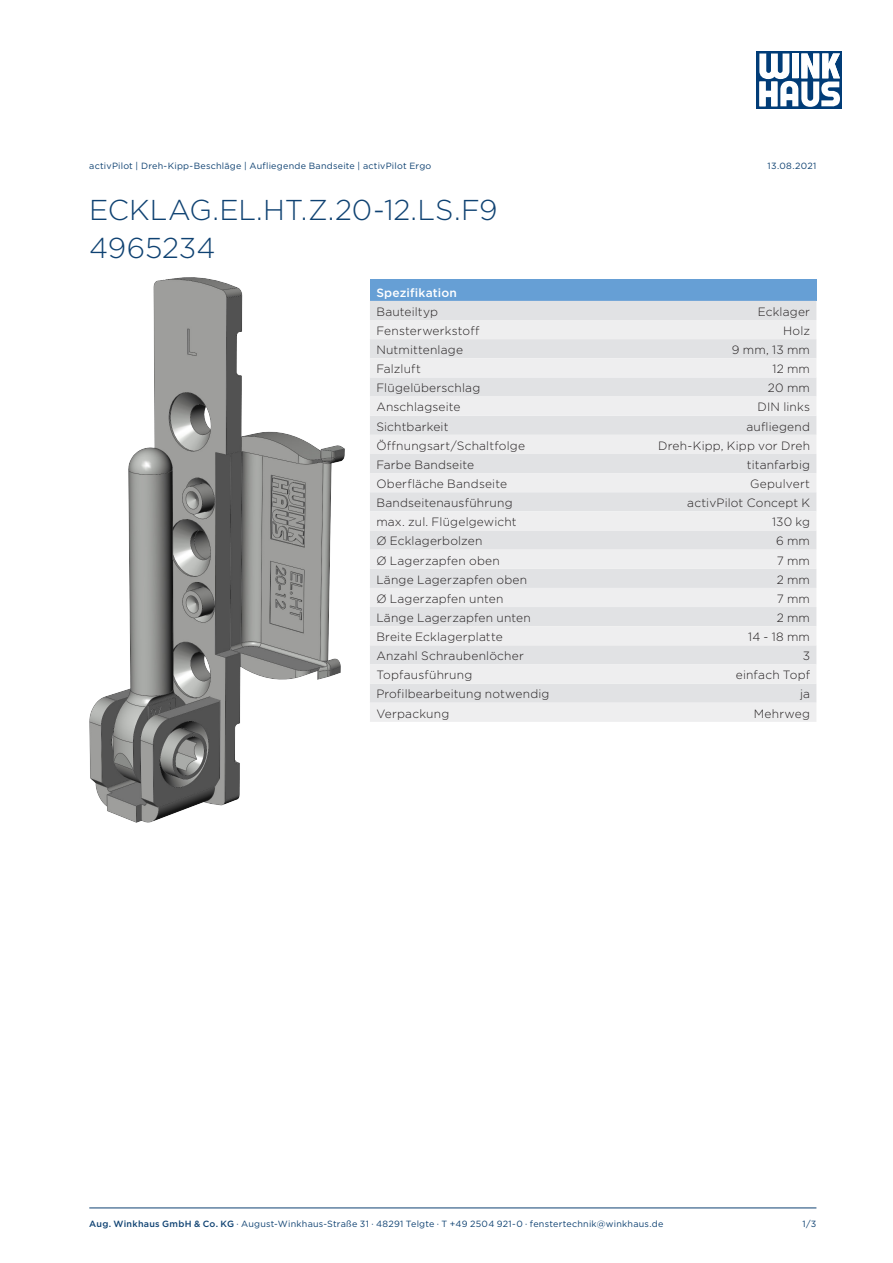
<style>
.page{position:relative;width:893px;height:1263px;background:#fff}
.page>*{position:absolute;margin:0;border:0;box-sizing:border-box;transform-origin:0 0}
.Headline{font:300 28.65px/38.2px "Gotham";letter-spacing:-.01em;color:#0f4272}
.Datenzelle_links{font:300 12px "Gotham";letter-spacing:.015em;color:#231f20}
.Datenzelle_rechts{font:300 12px "Gotham";letter-spacing:.02em;color:#231f20}
.Headerzelle{font:500 12px "Gotham";letter-spacing:.015em;color:#fff}
.Fußzeile{font:9px "Gotham";letter-spacing:.025em;color:#0f4272}
.Kopfzeile{font:9px "Gotham";letter-spacing:.025em;color:#0f4272}
.s1{font-weight:500}
</style>
<div class="page">
<div style="left:757px;top:51px;width:85px;height:58px;background:#013c77"></div>
<svg style="left:759px;top:53px;width:81px;height:54px"></svg>
<hr style="left:89px;top:1208px;width:727px;height:1px;background:#0f4272">
<img style="left:89px;top:277px;width:255px;height:546px">
<div style="left:370px;top:280px;width:446px;height:21px;background:#669fd5"></div>
<div style="left:370px;top:301px;width:446px;height:19px;background:#e1e2e4"></div>
<svg style="left:370px;top:320px;width:446px;height:402px;background:#e8e8e9"></svg>
<p class="Kopfzeile" style="left:89px;top:160px;width:344px">activPilot | Dreh-Kipp-Beschläge | Aufliegende Bandseite | activPilot Ergo</p>
<p class="Kopfzeile" style="left:768px;top:160px;width:50px">13.08.2021</p>
<p class="Headline" style="left:89px;top:190px;width:410px">ECKLAG.EL.HT.Z.20-12.LS.F9<br>4965234</p>
<p class="Headerzelle" style="left:376px;top:284px;width:82px">Spezifikation</p>
<p class="Datenzelle_links" style="left:376px;top:304px;width:63px">Bauteiltyp</p>
<p class="Datenzelle_rechts" style="left:758px;top:304px;width:54px">Ecklager</p>
<p class="Datenzelle_links" style="left:376px;top:323px;width:105px">Fensterwerkstoff</p>
<p class="Datenzelle_rechts" style="left:783px;top:323px;width:28px">Holz</p>
<p class="Datenzelle_links" style="left:376px;top:342px;width:88px">Nutmittenlage</p>
<p class="Datenzelle_rechts" style="left:732px;top:342px;width:80px">9 mm, 13 mm</p>
<p class="Datenzelle_links" style="left:376px;top:361px;width:46px">Falzluft</p>
<p class="Datenzelle_rechts" style="left:772px;top:361px;width:39px">12 mm</p>
<p class="Datenzelle_links" style="left:376px;top:380px;width:105px">Flügelüberschlag</p>
<p class="Datenzelle_rechts" style="left:768px;top:380px;width:44px">20 mm</p>
<p class="Datenzelle_links" style="left:376px;top:400px;width:86px">Anschlagseite</p>
<p class="Datenzelle_rechts" style="left:757px;top:400px;width:54px">DIN links</p>
<p class="Datenzelle_links" style="left:376px;top:419px;width:74px">Sichtbarkeit</p>
<p class="Datenzelle_rechts" style="left:746px;top:419px;width:65px">aufliegend</p>
<p class="Datenzelle_links" style="left:376px;top:438px;width:150px">Öffnungsart/Schaltfolge</p>
<p class="Datenzelle_rechts" style="left:658px;top:438px;width:153px">Dreh-Kipp, Kipp vor Dreh</p>
<p class="Datenzelle_links" style="left:376px;top:457px;width:99px">Farbe Bandseite</p>
<p class="Datenzelle_rechts" style="left:747px;top:457px;width:65px">titanfarbig</p>
<p class="Datenzelle_links" style="left:376px;top:476px;width:132px">Oberfläche Bandseite</p>
<p class="Datenzelle_rechts" style="left:750px;top:476px;width:61px">Gepulvert</p>
<p class="Datenzelle_links" style="left:376px;top:495px;width:138px">Bandseitenausführung</p>
<p class="Datenzelle_rechts" style="left:687px;top:495px;width:124px">activPilot Concept K</p>
<p class="Datenzelle_links" style="left:376px;top:514px;width:142px">max. zul. Flügelgewicht</p>
<p class="Datenzelle_rechts" style="left:772px;top:514px;width:39px">130 kg</p>
<p class="Datenzelle_links" style="left:376px;top:533px;width:108px">Ø Ecklagerbolzen</p>
<p class="Datenzelle_rechts" style="left:776px;top:533px;width:35px">6 mm</p>
<p class="Datenzelle_links" style="left:376px;top:553px;width:125px">Ø Lagerzapfen oben</p>
<p class="Datenzelle_rechts" style="left:777px;top:553px;width:35px">7 mm</p>
<p class="Datenzelle_links" style="left:376px;top:572px;width:152px">Länge Lagerzapfen oben</p>
<p class="Datenzelle_rechts" style="left:777px;top:572px;width:35px">2 mm</p>
<p class="Datenzelle_links" style="left:376px;top:591px;width:129px">Ø Lagerzapfen unten</p>
<p class="Datenzelle_rechts" style="left:777px;top:591px;width:35px">7 mm</p>
<p class="Datenzelle_links" style="left:376px;top:610px;width:156px">Länge Lagerzapfen unten</p>
<p class="Datenzelle_rechts" style="left:777px;top:610px;width:35px">2 mm</p>
<p class="Datenzelle_links" style="left:376px;top:629px;width:128px">Breite Ecklagerplatte</p>
<p class="Datenzelle_rechts" style="left:748px;top:629px;width:63px">14 - 18 mm</p>
<p class="Datenzelle_links" style="left:376px;top:648px;width:149px">Anzahl Schraubenlöcher</p>
<p class="Datenzelle_rechts" style="left:803px;top:648px;width:9px">3</p>
<p class="Datenzelle_links" style="left:376px;top:667px;width:97px">Topfausführung</p>
<p class="Datenzelle_rechts" style="left:736px;top:667px;width:76px">einfach Topf</p>
<p class="Datenzelle_links" style="left:376px;top:687px;width:175px">Profilbearbeitung notwendig</p>
<p class="Datenzelle_rechts" style="left:800px;top:687px;width:12px">ja</p>
<p class="Datenzelle_links" style="left:376px;top:706px;width:74px">Verpackung</p>
<p class="Datenzelle_rechts" style="left:754px;top:706px;width:58px">Mehrweg</p>
<p class="Fußzeile" style="left:89px;top:1218px;width:576px"><span class="s1">Aug. Winkhaus GmbH &amp; Co. KG</span> ∙ August-Winkhaus-Straße 31 ∙ 48291 Telgte ∙ T +49 2504 921-0 ∙ fenstertechnik@winkhaus.de</p>
<p class="Fußzeile" style="left:803px;top:1218px;width:15px">1/3</p>
</div>
